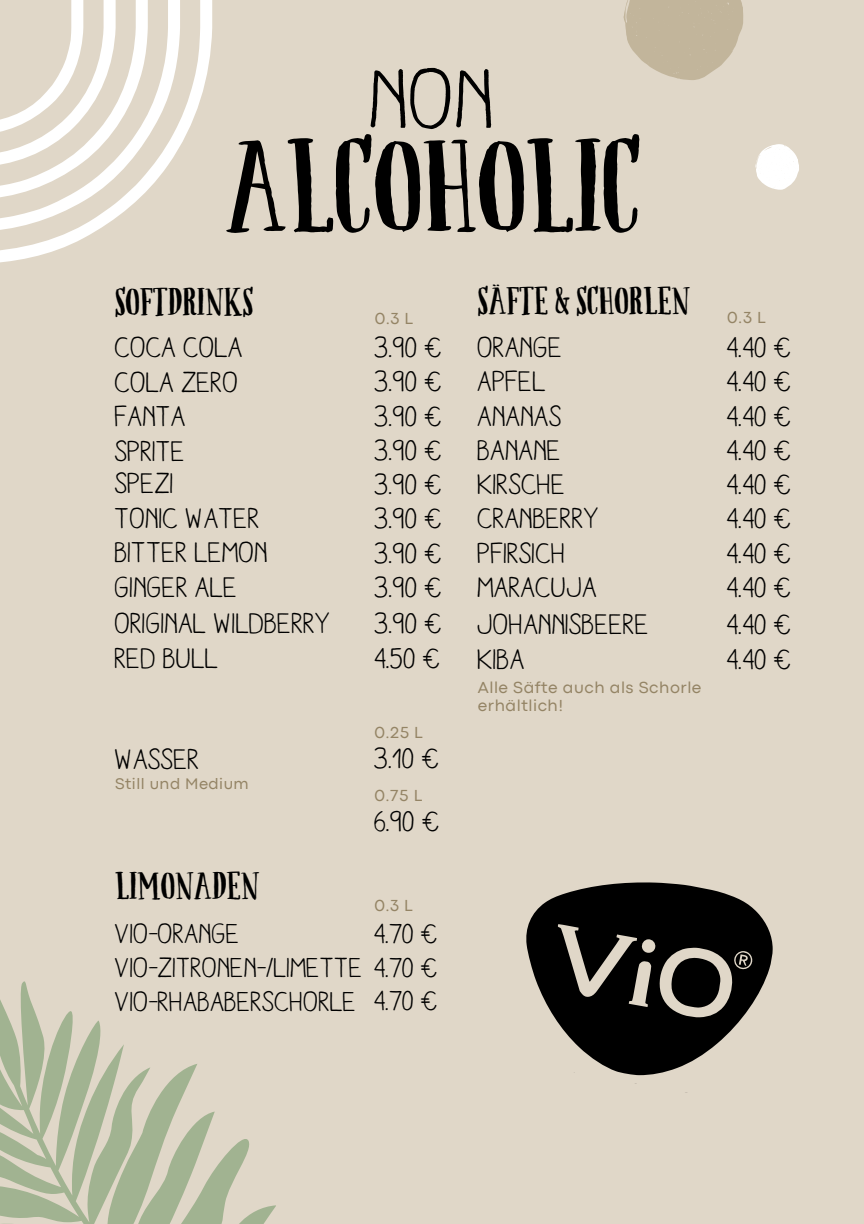
<style>
.page{position:relative;width:864px;height:1224px;background:#e0d7c8}
.page>*{position:absolute;margin:0;border:0;box-sizing:border-box;transform-origin:0 0}
.t1{font:157.8px "Ahorn";color:#000}
.t2{font:85px "Aracne Reg";color:#000}
.t3{font:46px "Ahorn";color:#000}
.t4{font:29px "Aracne Reg";color:#000}
.t5{font:28px "Aracne Reg";color:#000}
.t6{font:16.6px/18.6px "Codec Pro";letter-spacing:.03em;color:#948465}
.t7{font:16px "Codec Pro";letter-spacing:.03em;color:#948465}
</style>
<div class="page">
<svg style="left:0;top:0;width:212px;height:263px"></svg>
<svg style="left:0;top:0;width:180px;height:232px"></svg>
<svg style="left:623px;top:0;width:121px;height:80px"></svg>
<svg style="left:526px;top:882px;width:247px;height:211px;fill:#000"></svg>
<svg style="left:0;top:981px;width:276px;height:243px"></svg>
<svg style="left:755px;top:144px;width:44px;height:46px"></svg>
<p class="t2" style="left:371px;top:54px;width:127px">NON</p>
<p class="t1" style="left:225px;top:113px;width:417px">ALCOHOLIC</p>
<h4 class="t3" style="left:115px;top:280px;width:140px">SOFTDRINKS</h4>
<h4 class="t3" style="left:478px;top:280px;width:214px">SÄFTE&amp;SCHORLEN</h4>
<h5 class="t6" style="left:375px;top:310px;width:40px">0.3 L</h5>
<p class="t6" style="left:727px;top:309px;width:40px">0.3 L</p>
<h2 class="t4" style="left:115px;top:332px;width:130px">COCA COLA</h2>
<h1 class="t4" style="left:375px;top:332px;width:69px">3.90 €</h1>
<p class="t4" style="left:115px;top:366px;width:125px">COLA ZERO</p>
<h3 class="t4" style="left:375px;top:366px;width:69px">3.90 €</h3>
<h5 class="t4" style="left:115px;top:401px;width:73px">FANTA</h5>
<h3 class="t4" style="left:375px;top:401px;width:69px">3.90 €</h3>
<h5 class="t4" style="left:115px;top:436px;width:72px">SPRITE</h5>
<h4 class="t4" style="left:375px;top:435px;width:69px">3.90 €</h4>
<h4 class="t4" style="left:115px;top:468px;width:61px">SPEZI</h4>
<h4 class="t4" style="left:375px;top:468px;width:69px">3.90 €</h4>
<h4 class="t4" style="left:115px;top:503px;width:146px">TONIC WATER</h4>
<h4 class="t4" style="left:375px;top:503px;width:69px">3.90 €</h4>
<h4 class="t4" style="left:115px;top:537px;width:155px">BITTER LEMON</h4>
<h4 class="t4" style="left:375px;top:538px;width:69px">3.90 €</h4>
<h4 class="t4" style="left:115px;top:572px;width:124px">GINGER ALE</h4>
<h4 class="t4" style="left:375px;top:572px;width:69px">3.90 €</h4>
<h4 class="t4" style="left:115px;top:608px;width:217px">ORIGINAL WILDBERRY</h4>
<h4 class="t4" style="left:375px;top:608px;width:69px">3.90 €</h4>
<h4 class="t4" style="left:478px;top:332px;width:86px">ORANGE</h4>
<h4 class="t4" style="left:727px;top:332px;width:66px">4.40 €</h4>
<h4 class="t4" style="left:478px;top:366px;width:70px">APFEL</h4>
<h4 class="t4" style="left:727px;top:366px;width:66px">4.40 €</h4>
<h4 class="t4" style="left:478px;top:401px;width:86px">ANANAS</h4>
<h4 class="t4" style="left:727px;top:401px;width:66px">4.40 €</h4>
<h4 class="t4" style="left:478px;top:435px;width:85px">BANANE</h4>
<h4 class="t4" style="left:727px;top:435px;width:66px">4.40 €</h4>
<h4 class="t4" style="left:478px;top:468px;width:90px">KIRSCHE</h4>
<h4 class="t4" style="left:727px;top:468px;width:66px">4.40 €</h4>
<h4 class="t4" style="left:478px;top:503px;width:123px">CRANBERRY</h4>
<h4 class="t4" style="left:727px;top:503px;width:66px">4.40 €</h4>
<h4 class="t4" style="left:478px;top:538px;width:90px">PFIRSICH</h4>
<h4 class="t4" style="left:727px;top:538px;width:66px">4.40 €</h4>
<h4 class="t4" style="left:478px;top:572px;width:121px">MARACUJA</h4>
<h4 class="t4" style="left:727px;top:572px;width:66px">4.40 €</h4>
<h4 class="t4" style="left:478px;top:609px;width:173px">JOHANNISBEERE</h4>
<h4 class="t4" style="left:727px;top:609px;width:66px">4.40 €</h4>
<h4 class="t4" style="left:115px;top:643px;width:105px">RED BULL</h4>
<h4 class="t4" style="left:375px;top:643px;width:67px">4.50 €</h4>
<h4 class="t4" style="left:478px;top:643px;width:49px">KIBA</h4>
<h4 class="t4" style="left:727px;top:643px;width:66px">4.40 €</h4>
<h4 class="t4" style="left:115px;top:744px;width:86px">WASSER</h4>
<h4 class="t7" style="left:115px;top:778px;width:135px">Still und Medium</h4>
<h4 class="t6" style="left:374px;top:724px;width:50px">0.25 L</h4>
<h4 class="t4" style="left:374px;top:743px;width:67px">3.10 €</h4>
<h4 class="t6" style="left:374px;top:787px;width:50px">0.75 L</h4>
<h4 class="t4" style="left:374px;top:806px;width:67px">6.90 €</h4>
<p class="t3" style="left:115px;top:865px;width:146px">LIMONADEN</p>
<h4 class="t5" style="left:115px;top:918px;width:127px">VIO-ORANGE</h4>
<h5 class="t5" style="left:374px;top:919px;width:65px">4.70 €</h5>
<h4 class="t5" style="left:115px;top:953px;width:325px">VIO-ZITRONEN-/LIMETTE 4.70 €</h4>
<h5 class="t5" style="left:115px;top:987px;width:243px">VIO-RHABABERSCHORLE</h5>
<h4 class="t5" style="left:374px;top:986px;width:65px">4.70 €</h4>
<h3 class="t6" style="left:374px;top:897px;width:40px">0.3 L</h3>
<h4 class="t6" style="left:478px;top:679px;width:225px">Alle Säfte auch als Schorle erhältlich!</h4>
</div>
